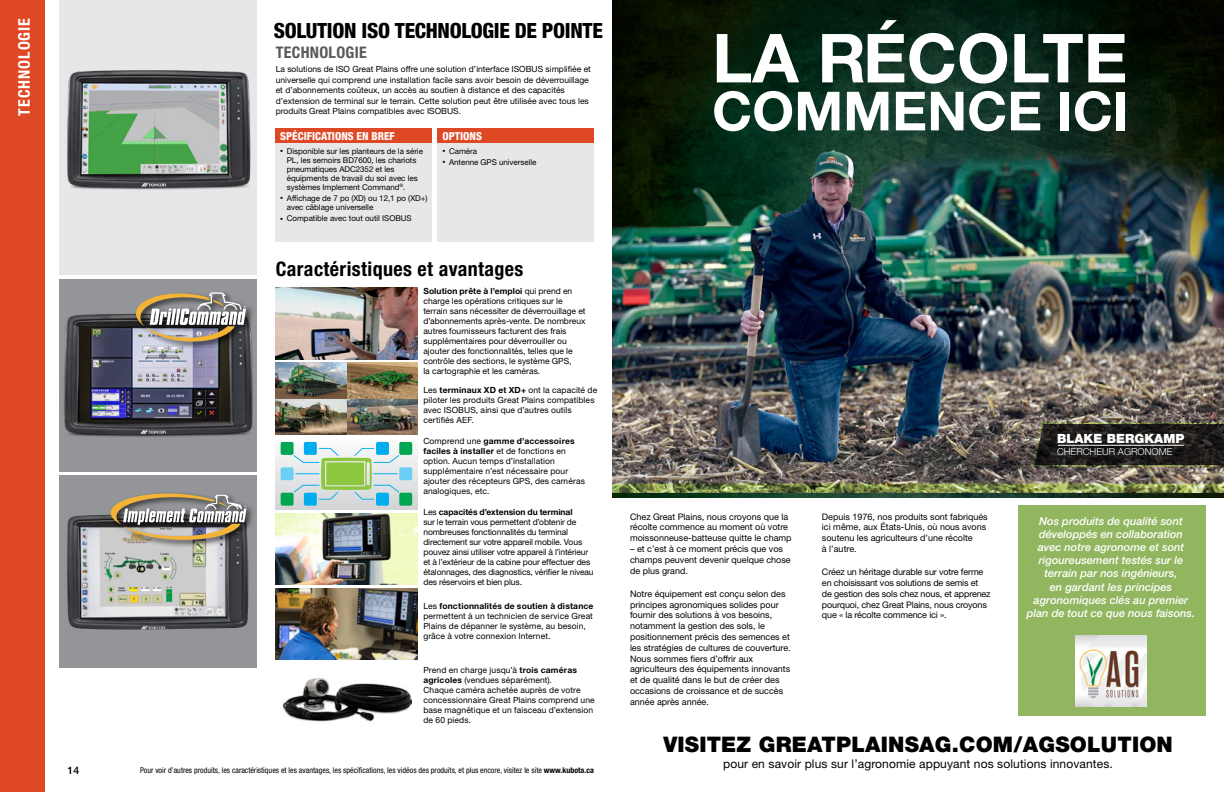
<style>
.page{position:relative;width:1224px;height:792px;background:#fff}
.page>*{position:absolute;margin:0;border:0;box-sizing:border-box;transform-origin:0 0}
.t1{font:700 67.7px "Helvetica Neue LT Std";color:#fff}
.t2{font:700 54px "Helvetica Neue LT Std";color:#fff}
.t3{font:900 21.5px "Helvetica Neue LT Std";letter-spacing:.01em;color:#000}
.t4{font:800 condensed 21px "Helvetica Neue LT Std";letter-spacing:-.015em;color:#000}
.t5{font:700 condensed 20px "Helvetica Neue LT Std";letter-spacing:.02em;color:#000}
.t6{font:700 condensed 16px "Helvetica Neue LT Std";letter-spacing:.02em;color:#58595b}
.t7{font:700 condensed 16px "Helvetica Neue LT Std";letter-spacing:.06em;color:#fff}
.t8{font:900 12.7px "Helvetica Neue LT Std";color:#fff}
.t9{font:12px "Helvetica Neue LT Std";letter-spacing:.01em;color:#000}
.t10{font:italic 500 11px/13.2px "Helvetica Neue LT Std";color:#fff;text-align:center}
.t11{font:800 condensed 11px "Helvetica Neue LT Std";color:#fff}
.t12{font:500 10.5px "Helvetica Neue LT Std";color:#000}
.t13{font:300 9.7px "Helvetica Neue LT Std";color:#fff}
.t14{font:9px/10.8px "Helvetica Neue LT Std";color:#000}
.t15{font:8.5px/10px "Helvetica Neue LT Std";color:#000}
.t16{font:8px/9px "Helvetica Neue LT Std";letter-spacing:-.005em;color:#000}
.t17{font:condensed 8px "Helvetica Neue LT Std";color:#000}
.s1{font-size:6px}
.s2{font-weight:700}
</style>
<div class="page">
<div style="left:0;top:0;width:45px;height:792px;background:#df4825"></div>
<div style="left:59px;top:0;width:197px;height:275px;background:#e6e7e8"></div>
<img style="left:67px;top:70px;width:184px;height:120px">
<div style="left:59px;top:279px;width:197px;height:193px;background:#939598"></div>
<img style="left:64px;top:313px;width:189px;height:124px">
<div style="left:59px;top:476px;width:197px;height:192px;background:#939598"></div>
<img style="left:67px;top:514px;width:182px;height:116px">
<div style="left:276px;top:143px;width:156px;height:99px;background:#e6e7e8"></div>
<div style="left:438px;top:143px;width:156px;height:99px;background:#e6e7e8"></div>
<div style="left:276px;top:128px;width:156px;height:15px;background:#df4825"></div>
<div style="left:438px;top:128px;width:156px;height:15px;background:#df4825"></div>
<img style="left:276px;top:363px;width:141px;height:71px">
<img style="left:347px;top:363px;width:70px;height:36px">
<img style="left:276px;top:363px;width:70px;height:36px">
<div style="left:109px;top:491px;width:146px;height:57px;background:#000;opacity:.6"></div>
<svg style="left:111px;top:493px;width:135px;height:47px"></svg>
<div style="left:134px;top:290px;width:120px;height:60px;background:#000;opacity:.6"></div>
<svg style="left:136px;top:292px;width:110px;height:50px"></svg>
<img style="left:282px;top:678px;width:129px;height:44px">
<img style="left:276px;top:288px;width:141px;height:71px">
<svg style="left:276px;top:441px;width:141px;height:69px"></svg>
<div style="left:281px;top:442px;width:13px;height:13px;background:#00a651;border-radius:2px"></div>
<div style="left:304px;top:442px;width:13px;height:13px;background:#00aeef;border-radius:2px"></div>
<div style="left:281px;top:467px;width:13px;height:13px;background:#6dcff6;border-radius:2px"></div>
<div style="left:281px;top:493px;width:13px;height:13px;background:#00a651;border-radius:2px"></div>
<div style="left:304px;top:493px;width:13px;height:13px;background:#00aeef;border-radius:2px"></div>
<div style="left:399px;top:442px;width:13px;height:13px;background:#00a651;border-radius:2px"></div>
<div style="left:376px;top:442px;width:13px;height:13px;background:#00aeef;border-radius:2px"></div>
<div style="left:399px;top:467px;width:13px;height:13px;background:#6dcff6;border-radius:2px"></div>
<div style="left:399px;top:493px;width:13px;height:13px;background:#00a651;border-radius:2px"></div>
<div style="left:376px;top:493px;width:13px;height:13px;background:#00aeef;border-radius:2px"></div>
<svg style="left:294px;top:448px;width:105px;height:52px"></svg>
<img style="left:276px;top:588px;width:141px;height:72px">
<img style="left:612px;top:0;width:612px;height:498px">
<img style="left:612px;top:143px;width:612px;height:341px">
<img style="left:276px;top:513px;width:141px;height:72px">
<svg style="left:1030px;top:422px;width:194px;height:46px;background:#2c2a24"></svg>
<hr style="left:1058px;top:445px;width:126px;height:1px;background:#fff">
<div style="left:1018px;top:505px;width:188px;height:210px;background:#91b65f"></div>
<img style="left:1076px;top:635px;width:71px;height:71px">
<img style="left:612px;top:484px;width:612px;height:9px">
<h3 class="t7" style="left:14px;top:116px;width:99px;rotate:-90deg">TECHNOLOGIE</h3>
<h1 class="t1" style="left:712px;top:16px;width:417px">LA RÉCOLTE</h1>
<h3 class="t4" style="left:274px;top:18px;width:331px">SOLUTION ISO TECHNOLOGIE DE POINTE</h3>
<h3 class="t6" style="left:276px;top:42px;width:93px">TECHNOLOGIE</h3>
<p class="t15" style="left:276px;top:64px;width:317px;line-height:10.5px">La solutions de ISO Great Plains offre une solution d’interface ISOBUS simplifiée et universelle qui comprend une installation facile sans avoir besoin de déverrouillage et d’abonnements coûteux, un accès au soutien à distance et des capacités d’extension de terminal sur le terrain. Cette solution peut être utilisée avec tous les produits Great Plains compatibles avec ISOBUS.</p>
<h2 class="t2" style="left:712px;top:78px;width:418px">COMMENCE ICI</h2>
<p class="t11" style="left:280px;top:129px;width:116px">SPÉCIFICATIONS EN BREF</p>
<p class="t11" style="left:442px;top:129px;width:41px">OPTIONS</p>
<p class="t16" style="left:287px;top:146px;width:138px;text-indent:-7px"><span class="s1">•</span> Disponible sur les planteurs de la série PL, les semoirs BD7600, les chariots pneumatiques ADC2352 et les équipments de travail du sol avec les systèmes Implement Command<sup>®</sup>.</p>
<p class="t16" style="left:287px;top:193px;width:142px;text-indent:-7px"><span class="s1">•</span> Affichage de 7 po (XD) ou 12,1 po (XD+) avec câblage universelle</p>
<p class="t16" style="left:280px;top:214px;width:133px"><span class="s1">•</span> Compatible avec tout outil ISOBUS</p>
<p class="t16" style="left:442px;top:146px;width:36px"><span class="s1">•</span> Caméra</p>
<p class="t16" style="left:442px;top:157px;width:96px"><span class="s1">•</span> Antenne GPS universelle</p>
<h3 class="t5" style="left:276px;top:257px;width:249px">Caractéristiques et avantages</h3>
<p class="t15" style="left:423px;top:286px;width:164px"><span class="s2">Solution prête à l’emploi</span> qui prend en charge les opérations critiques sur le terrain sans nécessiter de déverrouillage et d’abonnements après-vente. De nombreux autres fournisseurs facturent des frais supplémentaires pour déverrouiller ou ajouter des fonctionnalités, telles que le contrôle des sections, le système GPS,<br>la cartographie et les caméras.</p>
<p class="t15" style="left:423px;top:385px;width:175px">Les <span class="s2">terminaux XD et XD+</span> ont la capacité de piloter les produits Great Plains compatibles avec ISOBUS, ainsi que d’autres outils certifiés AEF.</p>
<p class="t15" style="left:423px;top:436px;width:163px">Comprend une <span class="s2">gamme d’accessoires faciles à installer</span> et de fonctions en option. Aucun temps d’installation supplémentaire n’est nécessaire pour ajouter des récepteurs GPS, des caméras analogiques, etc.</p>
<p class="t15" style="left:423px;top:507px;width:172px">Les <span class="s2">capacités d’extension du terminal<br></span>sur le terrain vous permettent d’obtenir de nombreuses fonctionnalités du terminal directement sur votre appareil mobile. Vous pouvez ainsi utiliser votre appareil à l’intérieur et à l’extérieur de la cabine pour effectuer des étalonnages, des diagnostics, vérifier le niveau des réservoirs et bien plus.</p>
<p class="t15" style="left:423px;top:601px;width:172px">Les <span class="s2">fonctionnalités de soutien à distance </span>permettent à un technicien de service Great Plains de dépanner le système, au besoin, grâce à votre connexion Internet.</p>
<p class="t15" style="left:423px;top:665px;width:173px">Prend en charge jusqu’à <span class="s2">trois caméras agricoles</span> (vendues séparément).<br>Chaque caméra achetée auprès de votre concessionnaire Great Plains comprend une base magnétique et un faisceau d’extension de 60 pieds.</p>
<p class="t12" style="left:68px;top:764px;width:13px">14</p>
<p class="t17" style="left:140px;top:766px;width:455px">Pour voir d’autres produits, les caractéristiques et les avantages, les spécifications, les vidéos des produits, et plus encore, visitez le site <span class="s2">www.kubota.ca</span></p>
<p class="t14" style="left:630px;top:511px;width:163px">Chez Great Plains, nous croyons que la récolte commence au moment où votre moissonneuse-batteuse quitte le champ</p>
<p class="t14" style="left:630px;top:543px;width:162px">– et c’est à ce moment précis que vos champs peuvent devenir quelque chose de plus grand.</p>
<p class="t14" style="left:630px;top:588px;width:162px">Notre équipement est conçu selon des principes agronomiques solides pour fournir des solutions à vos besoins, notamment la gestion des sols, le positionnement précis des semences et les stratégies de cultures de couverture.<br>Nous sommes fiers d’offrir aux agriculteurs des équipements innovants et de qualité dans le but de créer des occasions de croissance et de succès année après année.</p>
<p class="t14" style="left:822px;top:511px;width:167px">Depuis 1976, nos produits sont fabriqués ici même, aux États-Unis, où nous avons soutenu les agriculteurs d’une récolte<br>à l’autre.</p>
<p class="t14" style="left:822px;top:566px;width:170px">Créez un héritage durable sur votre ferme en choisissant vos solutions de semis et de gestion des sols chez nous, et apprenez pourquoi, chez Great Plains, nous croyons que « la récolte commence ici ».</p>
<h3 class="t8" style="left:1057px;top:431px;width:129px">BLAKE BERGKAMP</h3>
<p class="t13" style="left:1057px;top:446px;width:117px">CHERCHEUR AGRONOME</p>
<p class="t10" style="left:1027px;top:514px;width:170px">Nos produits de qualité sont développés en collaboration avec notre agronome et sont rigoureusement testés sur le terrain par nos ingénieurs,<br>en gardant les principes agronomiques clés au premier plan de tout ce que nous faisons.</p>
<h3 class="t3" style="left:663px;top:732px;width:511px">VISITEZ GREATPLAINSAG.COM/AGSOLUTION</h3>
<h3 class="t9" style="left:723px;top:757px;width:391px">pour en savoir plus sur l’agronomie appuyant nos solutions innovantes.</h3>
</div>
